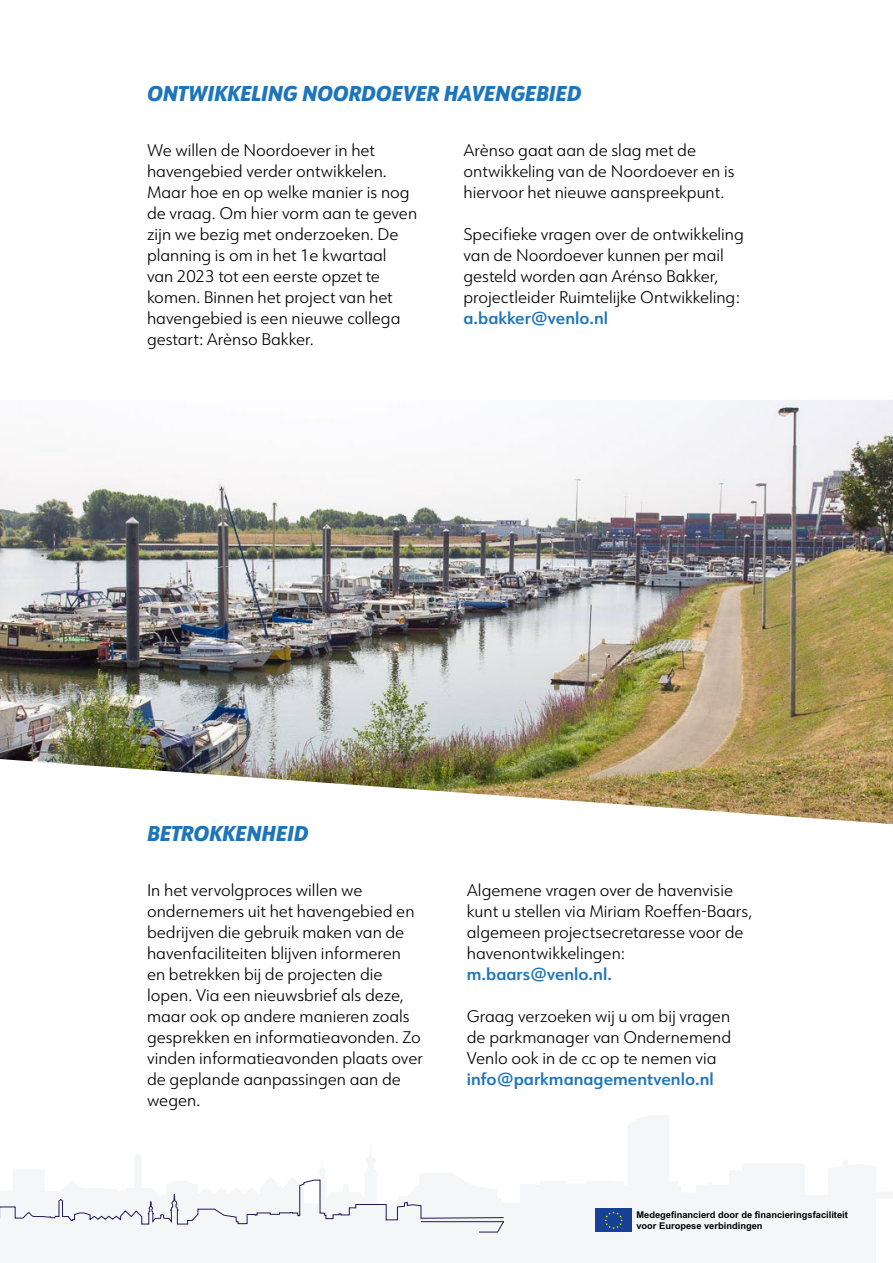
<style>
.page{position:relative;width:893px;height:1263px;background:#fff}
.page>*{position:absolute;margin:0;border:0;box-sizing:border-box;transform-origin:0 0}
.t1{font:italic 800 21px "URW Form Semi Cond";color:#1e75bb}
.t2{font:300 16.5px/21px "URW Form";color:#000}
.t3{font:600 16.5px "URW Form";color:#1e75bb}
.t4{font:700 9.3px/11.1px "Arial";color:#000}
</style>
<div class="page">
<svg style="left:0;top:1180px;width:504px;height:52px"></svg>
<div style="left:595px;top:1208px;width:37px;height:24px;background:#164194"></div>
<svg style="left:604px;top:1211px;width:19px;height:18px"></svg>
<img style="left:0;top:400px;width:893px;height:424px">
<p class="t1" style="left:147px;top:79px;width:436px">ONTWIKKELING NOORDOEVER HAVENGEBIED</p>
<p class="t2" style="left:147px;top:139px;width:272px">We willen de Noordoever in het havengebied verder ontwikkelen.<br>Maar hoe en op welke manier is nog de vraag. Om hier vorm aan te geven zijn we bezig met onderzoeken. De planning is om in het 1e kwartaal<br>van 2023 tot een eerste opzet te komen. Binnen het project van het havengebied is een nieuwe collega gestart: Arènso Bakker.</p>
<p class="t2" style="left:463px;top:139px;width:273px">Arènso gaat aan de slag met de ontwikkeling van de Noordoever en is hiervoor het nieuwe aanspreekpunt.</p>
<p class="t2" style="left:463px;top:223px;width:282px">Specifieke vragen over de ontwikkeling van de Noordoever kunnen per mail gesteld worden aan Arénso Bakker, projectleider Ruimtelijke Ontwikkeling:</p>
<p class="t3" style="left:463px;top:307px;width:146px">a.bakker@venlo.nl</p>
<p class="t1" style="left:147px;top:819px;width:163px">BETROKKENHEID</p>
<p class="t2" style="left:147px;top:879px;width:278px">In het vervolgproces willen we ondernemers uit het havengebied en bedrijven die gebruik maken van de havenfaciliteiten blijven informeren en betrekken bij de projecten die lopen. Via een nieuwsbrief als deze, maar ook op andere manieren zoals gesprekken en informatieavonden. Zo vinden informatieavonden plaats over de geplande aanpassingen aan de wegen.</p>
<p class="t2" style="left:467px;top:879px;width:287px">Algemene vragen over de havenvisie kunt u stellen via Miriam Roeffen-Baars, algemeen projectsecretaresse voor de havenontwikkelingen:</p>
<p class="t3" style="left:467px;top:963px;width:147px">m.baars@venlo.nl.</p>
<p class="t2" style="left:467px;top:1005px;width:266px;text-align:justify">Graag verzoeken wij u om bij vragen de parkmanager van Ondernemend Venlo ook in de cc op te nemen via</p>
<p class="t3" style="left:467px;top:1068px;width:248px">info@parkmanagementvenlo.nl</p>
<p class="t4" style="left:636px;top:1209px;width:213px">Medegefinancierd door de financieringsfaciliteit voor Europese verbindingen</p>
</div>
